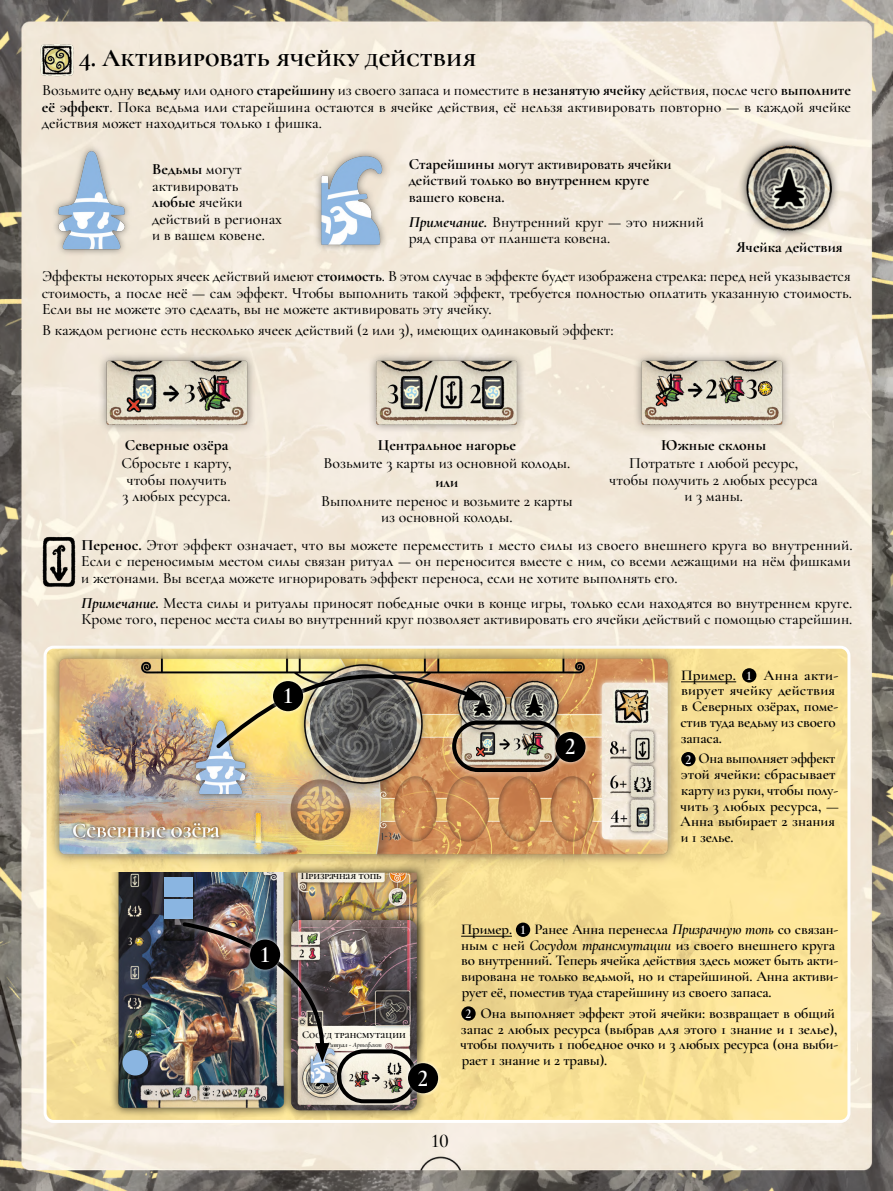
<style>
.page{position:relative;width:893px;height:1191px;background:#fff}
.page>*{position:absolute;margin:0;border:0;box-sizing:border-box;transform-origin:0 0}
.t1{font:700 25.5px "Cormorant Di";color:#000}
.t2{font:600 24px "Cormorant Infant";color:#fff}
.t3{font:500 19.5px "Cormorant Garamond";color:#000}
.t4{font:500 15.75px/16.5px "Cormorant Garamond";color:#000}
.t5{font:600 15.75px/16.5px "Cormorant Garamond";color:#000}
.t6{font:700 15.75px "Cormorant Garamond";color:#000}
.t7{font:600 15px/15.8px "Cormorant Garamond";letter-spacing:-.01em;color:#000}
.t8{font:600 10.65px "Cormorant Di";letter-spacing:-.005em;color:#000}
.t9{font:italic 600 6.9px "Cormorant Garamond";color:#000}
.s1{font-weight:700}
.s2{font-weight:700;font-style:italic}
.s3{font-family:"Cormorant Infant";font-size:13.5px;color:#fff}
.s4{font-style:italic}
</style>
<div class="page">
<img style="left:0;top:0;width:893px;height:1191px">
<img style="left:35px;top:37px;width:43px;height:45px">
<img style="left:34px;top:516px;width:49px;height:72px">
<img style="left:51px;top:144px;width:81px;height:112px">
<img style="left:313px;top:148px;width:76px;height:104px">
<div style="left:738px;top:137px;width:102px;height:102px;background:#000;opacity:.75"></div>
<img style="left:747px;top:146px;width:85px;height:85px">
<img style="left:0;top:341px;width:893px;height:101px">
<img style="left:45px;top:647px;width:804px;height:474px">
<hr style="left:461px;top:935px;width:51px;height:1px;background:#000">
<div style="left:516px;top:922px;width:14px;height:15px;background:#000;border-radius:50%"></div>
<div style="left:461px;top:1006px;width:15px;height:14px;background:#000;border-radius:50%"></div>
<hr style="left:681px;top:681px;width:55px;height:1px;background:#000">
<div style="left:742px;top:668px;width:14px;height:14px;background:#000;border-radius:50%"></div>
<div style="left:681px;top:752px;width:15px;height:14px;background:#000;border-radius:50%"></div>
<div style="left:282px;top:863px;width:143px;height:195px;background:#000;opacity:.7"></div>
<img style="left:292px;top:873px;width:125px;height:37px">
<div style="left:282px;top:910px;width:143px;height:209px;background:#000;opacity:.7"></div>
<img style="left:292px;top:920px;width:125px;height:190px">
<img style="left:109px;top:873px;width:183px;height:243px">
<div style="left:164px;top:899px;width:28px;height:20px;background:#8ab5e1"></div>
<div style="left:164px;top:877px;width:28px;height:20px;background:#8ab5e1"></div>
<div style="left:122px;top:1050px;width:26px;height:25px;background:#8ab5e1;border-radius:50%"></div>
<img style="left:308px;top:1069px;width:22px;height:16px">
<div style="left:330px;top:1042px;width:94px;height:69px;background:#fff;opacity:.75"></div>
<div style="left:337px;top:1049px;width:80px;height:54px;border:4px solid #000;border-radius:25px"></div>
<div style="left:405px;top:1059px;width:36px;height:37px;background:#fff;opacity:.75"></div>
<div style="left:408px;top:1063px;width:30px;height:30px;background:#000;border-radius:50%"></div>
<div style="left:175px;top:915px;width:161px;height:154px;background:#fff;opacity:.75"></div>
<img style="left:180px;top:919px;width:149px;height:143px">
<div style="left:247px;top:936px;width:36px;height:37px;background:#fff;opacity:.75"></div>
<div style="left:250px;top:939px;width:30px;height:30px;background:#000;border-radius:50%"></div>
<img style="left:41px;top:644px;width:643px;height:226px">
<img style="left:190px;top:715px;width:61px;height:84px">
<div style="left:445px;top:713px;width:125px;height:66px;background:#fff;opacity:.75"></div>
<div style="left:452px;top:720px;width:111px;height:52px;border:4px solid #000;border-radius:24px"></div>
<div style="left:552px;top:728px;width:37px;height:37px;background:#fff;opacity:.75"></div>
<div style="left:555px;top:732px;width:31px;height:30px;background:#000;border-radius:50%"></div>
<div style="left:209px;top:666px;width:281px;height:89px;background:#fff;opacity:.75"></div>
<img style="left:213px;top:659px;width:271px;height:93px">
<div style="left:270px;top:678px;width:36px;height:36px;background:#fff;opacity:.75"></div>
<div style="left:273px;top:681px;width:30px;height:30px;background:#000;border-radius:50%"></div>
<h1 class="t1" style="left:79px;top:42px;width:399px">4. Активировать ячейку действия</h1>
<p class="t4" style="left:42px;top:82px;width:811px;text-align:justify">Возьмите одну <span class="s1">ведьму</span> или одного <span class="s1">старейшину</span> из своего запаса и поместите в <span class="s1">незанятую ячейку</span> действия, после чего <span class="s1">выполните её эффект</span>. Пока ведьма или старейшина остаются в ячейке действия, её нельзя активировать повторно — в каждой ячейке действия может находиться только 1 фишка.</p>
<p class="t4" style="left:152px;top:161px;width:132px"><span class="s1">Ведьмы</span> могут активировать <span class="s1">любые</span> ячейки действий в регионах и в вашем ковене.</p>
<p class="t5" style="left:409px;top:155px;width:264px"><span class="s1">Старейшины</span> могут активировать ячейки действий только <span class="s1">во внутреннем круге </span>вашего ковена.</p>
<p class="t4" style="left:409px;top:213px;width:297px"><span class="s2">Примечание.</span> Внутренний круг — это нижний ряд справа от планшета ковена.</p>
<p class="t6" style="left:736px;top:238px;width:108px">Ячейка действия</p>
<p class="t4" style="left:42px;top:268px;width:812px;text-align:justify">Эффекты некоторых ячеек действий имеют <span class="s1">стоимость</span>. В этом случае в эффекте будет изображена стрелка: перед ней указывается стоимость, а после неё — сам эффект. Чтобы выполнить такой эффект, требуется полностью оплатить указанную стоимость.<br>Если вы не можете это сделать, вы не можете активировать эту ячейку.</p>
<p class="t4" style="left:42px;top:322px;width:573px">В каждом регионе есть несколько ячеек действий (2 или 3), имеющих одинаковый эффект:</p>
<p class="t6" style="left:125px;top:435px;width:105px">Северные озёра</p>
<p class="t4" style="left:122px;top:455px;width:111px">Сбросьте 1 карту, чтобы получить<br>3 любых ресурса.</p>
<p class="t6" style="left:661px;top:435px;width:106px">Южные склоны</p>
<p class="t4" style="left:610px;top:455px;width:210px;text-align:center">Потратьте 1 любой ресурс, чтобы получить 2 любых ресурса и 3 маны.</p>
<p class="t4" style="left:81px;top:536px;width:773px;text-align:justify"><span class="s1">Перенос.</span> Этот эффект означает, что вы можете переместить 1 место силы из своего внешнего круга во внутренний.<br>Если с переносимым местом силы связан ритуал — он переносится вместе с ним, со всеми лежащими на нём фишками и жетонами. Вы всегда можете игнорировать эффект переноса, если не хотите выполнять его.</p>
<p class="t4" style="left:81px;top:594px;width:773px"><span class="s2">Примечание.</span> Места силы и ритуалы приносят победные очки в конце игры, только если находятся во внутреннем круге.<br>Кроме того, перенос места силы во внутренний круг позволяет активировать его ячейки действий с помощью старейшин.</p>
<p class="t6" style="left:378px;top:435px;width:140px">Центральное нагорье</p>
<p class="t4" style="left:324px;top:455px;width:248px">Возьмите 3 карты из основной колоды.</p>
<p class="t6" style="left:435px;top:472px;width:24px">или</p>
<p class="t4" style="left:321px;top:492px;width:253px;text-align:center">Выполните перенос и возьмите 2 карты из основной колоды.</p>
<h2 class="t2" style="left:283px;top:681px;width:11px">1</h2>
<h2 class="t2" style="left:260px;top:939px;width:11px">1</h2>
<p class="t8" style="left:301px;top:869px;width:83px">Призрачная топь</p>
<p class="t8" style="left:302px;top:1028px;width:105px">Сосуд трансмутации</p>
<p class="t9" style="left:327px;top:1039px;width:56px">Ритуал - Артефакт</p>
<h2 class="t2" style="left:418px;top:1063px;width:12px">2</h2>
<h2 class="t2" style="left:565px;top:732px;width:12px">2</h2>
<p class="t7" style="left:680px;top:667px;width:160px">Пример. <span class="s3">1</span> Анна акти&shy;вирует ячейку действия в Северных озёрах, поме&shy;стив туда ведьму из своего запаса.</p>
<p class="t7" style="left:680px;top:750px;width:160px;text-indent:5px"><span class="s3">2</span> Она выполняет эффект этой ячейки: сбрасывает карту из руки, чтобы полу&shy;чить 3 любых ресурса, —<br>Анна выбирает 2 знания и 1 зелье.</p>
<p class="t7" style="left:461px;top:921px;width:379px">Пример. <span class="s3">1</span> Ранее Анна перенесла <span class="s4">Призрачную топь</span> со связан&shy;ным с ней <span class="s4">Сосудом трансмутации</span> из своего внешнего круга во внутренний. Теперь ячейка действия здесь может быть акти&shy;вирована не только ведьмой, но и старейшиной. Анна активи&shy;рует её, поместив туда старейшину из своего запаса.</p>
<p class="t7" style="left:461px;top:1005px;width:379px;text-indent:5px"><span class="s3">2</span> Она выполняет эффект этой ячейки: возвращает в общий запас 2 любых ресурса (выбрав для этого 1 знание и 1 зелье), чтобы получить 1 победное очко и 3 любых ресурса (она выби&shy;рает 1 знание и 2 травы).</p>
<p class="t3" style="left:431px;top:1129px;width:19px">10</p>
</div>
